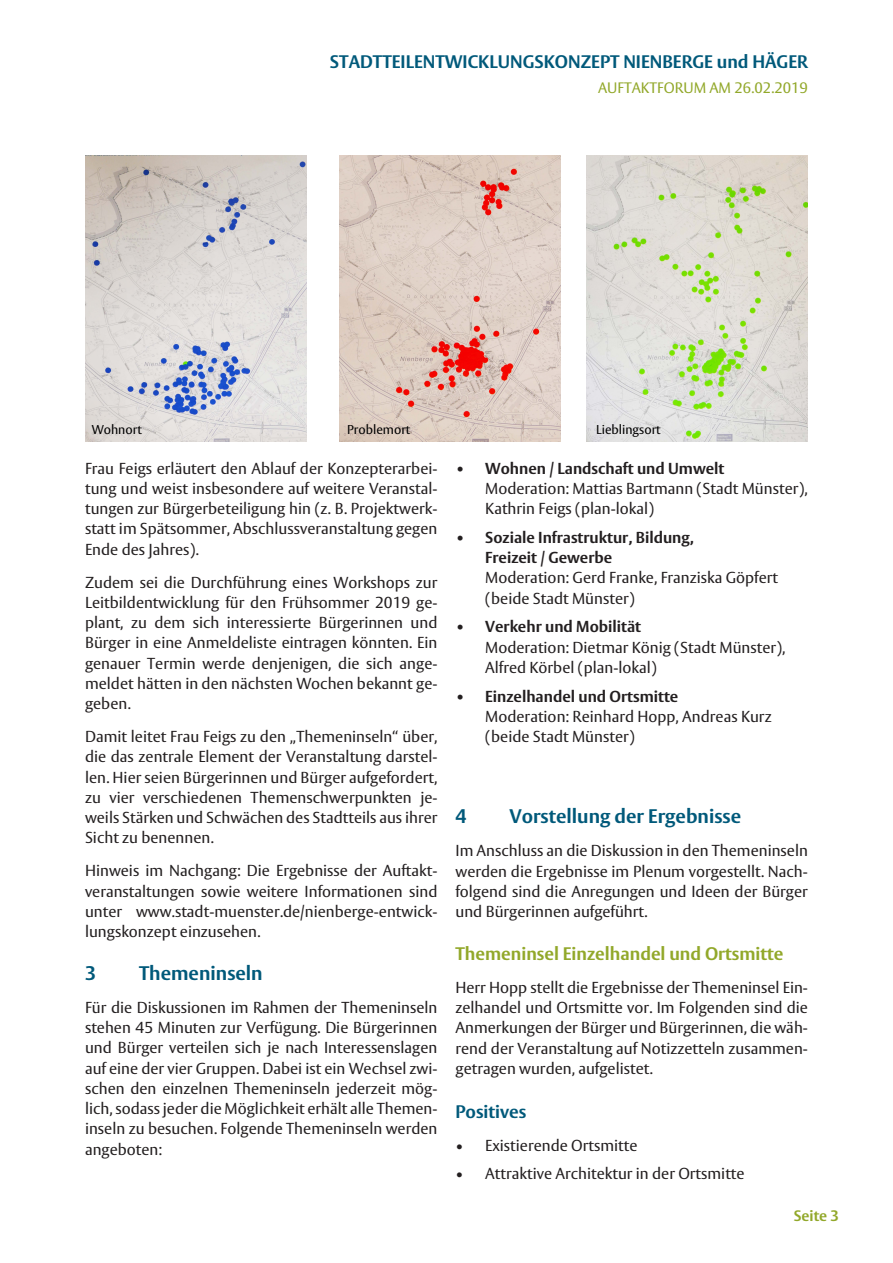
<style>
.page{position:relative;width:893px;height:1263px;background:#fff}
.page>*{position:absolute;margin:0;border:0;box-sizing:border-box;transform-origin:0 0}
.t1{font:700 19.5px "Vesta Pro";color:#00597a}
.Unterüberschriften{font:700 18px "Vesta Pro";color:#00597a}
.t2{font:700 18px "Vesta Pro";color:#92a82a}
.Fließtext{font:15.75px/20.2px "Vesta Pro";color:#231f20;text-align:justify}
.Aufzählung{font:15.75px/20.2px "Vesta Pro";color:#231f20}
.t3{font:700 15.75px/20.2px "Vesta Pro";color:#231f20}
.t4{font:15px "Vesta Pro";color:#92a82a}
.t5{font:700 15px "Vesta Pro";color:#92a82a}
.t6{font:12.75px "Vesta Pro";color:#000}
.s1{font-weight:700}
</style>
<div class="page">
<img style="left:339px;top:156px;width:222px;height:285px">
<img style="left:85px;top:156px;width:221px;height:285px">
<img style="left:587px;top:156px;width:221px;height:285px">
<p class="Unterüberschriften" style="left:330px;top:51px;width:479px">STADTTEILENTWICKLUNGSKONZEPT NIENBERGE und HÄGER</p>
<p class="t4" style="left:598px;top:79px;width:211px">AUFTAKTFORUM AM 26.02.2019</p>
<p class="t6" style="left:92px;top:422px;width:52px">Wohnort</p>
<p class="t6" style="left:347px;top:422px;width:65px">Problemort</p>
<p class="t6" style="left:596px;top:422px;width:66px">Lieblingsort</p>
<p class="Fließtext" style="left:85px;top:458px;width:354px">Frau Feigs erläutert den Ablauf der Konzepterarbei&shy;tung und weist insbesondere auf weitere Veranstal&shy;tungen zur Bürgerbeteiligung hin (z. B. Projektwerk&shy;statt im Spätsommer, Abschlussveranstaltung gegen Ende des Jahres).</p>
<p class="Fließtext" style="left:85px;top:572px;width:354px">Zudem sei die Durchführung eines Workshops zur Leitbildentwicklung für den Frühsommer 2019 ge&shy;plant, zu dem sich interessierte Bürgerinnen und Bürger in eine Anmeldeliste eintragen könnten. Ein genauer Termin werde denjenigen, die sich ange&shy;meldet hätten in den nächsten Wochen bekannt ge&shy;geben.</p>
<p class="Fließtext" style="left:85px;top:726px;width:354px">Damit leitet Frau Feigs zu den „Themeninseln“ über, die das zentrale Element der Veranstaltung darstel&shy;len. Hier seien Bürgerinnen und Bürger aufgefordert, zu vier verschiedenen Themenschwerpunkten je&shy;weils Stärken und Schwächen des Stadtteils aus ihrer Sicht zu benennen.</p>
<p class="Fließtext" style="left:85px;top:860px;width:354px">Hinweis im Nachgang: Die Ergebnisse der Auftakt&shy;veranstaltungen sowie weitere Informationen sind unter www.stadt-muenster.de/nienberge-entwick&shy;lungskonzept einzusehen.</p>
<h2 class="t1" style="left:85px;top:961px;width:13px">3</h2>
<h2 class="t1" style="left:139px;top:961px;width:125px">Themeninseln</h2>
<p class="Fließtext" style="left:85px;top:997px;width:354px">Für die Diskussionen im Rahmen der Themeninseln stehen 45 Minuten zur Verfügung. Die Bürgerinnen und Bürger verteilen sich je nach Interessenslagen auf eine der vier Gruppen. Dabei ist ein Wechsel zwi&shy;schen den einzelnen Themeninseln jederzeit mög&shy;lich, sodass jeder die Möglichkeit erhält alle Themen&shy;inseln zu besuchen. Folgende Themeninseln werden angeboten:</p>
<p class="Fließtext" style="left:485px;top:458px;width:324px;text-align:left;text-indent:-30px"><span class="s1">• Wohnen / Landschaft und Umwelt<br></span>Moderation: Mattias Bartmann (Stadt Münster),<br>Kathrin Feigs (plan-lokal)</p>
<p class="t3" style="left:485px;top:527px;width:210px;text-indent:-30px">• Soziale Infrastruktur, Bildung,<br>Freizeit / Gewerbe</p>
<p class="Aufzählung" style="left:485px;top:567px;width:294px">Moderation: Gerd Franke, Franziska Göpfert (beide Stadt Münster)</p>
<p class="Fließtext" style="left:485px;top:616px;width:302px;text-align:left;text-indent:-30px"><span class="s1">• Verkehr und Mobilität<br></span>Moderation: Dietmar König (Stadt Münster),<br>Alfred Körbel (plan-lokal)</p>
<p class="Fließtext" style="left:485px;top:686px;width:288px;text-align:left;text-indent:-30px"><span class="s1">• Einzelhandel und Ortsmitte<br></span>Moderation: Reinhard Hopp, Andreas Kurz (beide Stadt Münster)</p>
<h2 class="t1" style="left:455px;top:804px;width:13px">4</h2>
<h2 class="t1" style="left:509px;top:804px;width:233px">Vorstellung der Ergebnisse</h2>
<p class="Fließtext" style="left:455px;top:840px;width:354px">Im Anschluss an die Diskussion in den Themeninseln werden die Ergebnisse im Plenum vorgestellt. Nach&shy;folgend sind die Anregungen und Ideen der Bürger und Bürgerinnen aufgeführt.</p>
<h3 class="t2" style="left:455px;top:942px;width:330px">Themeninsel Einzelhandel und Ortsmitte</h3>
<p class="Fließtext" style="left:455px;top:977px;width:354px">Herr Hopp stellt die Ergebnisse der Themeninsel Ein&shy;zelhandel und Ortsmitte vor. Im Folgenden sind die Anmerkungen der Bürger und Bürgerinnen, die wäh&shy;rend der Veranstaltung auf Notizzetteln zusammen&shy;getragen wurden, aufgelistet.</p>
<p class="Unterüberschriften" style="left:455px;top:1100px;width:72px">Positives</p>
<p class="Fließtext" style="left:455px;top:1135px;width:183px">• Existierende Ortsmitte</p>
<p class="Fließtext" style="left:455px;top:1163px;width:291px">• Attraktive Architektur in der Ortsmitte</p>
<p class="t5" style="left:794px;top:1206px;width:47px">Seite 3</p>
</div>
